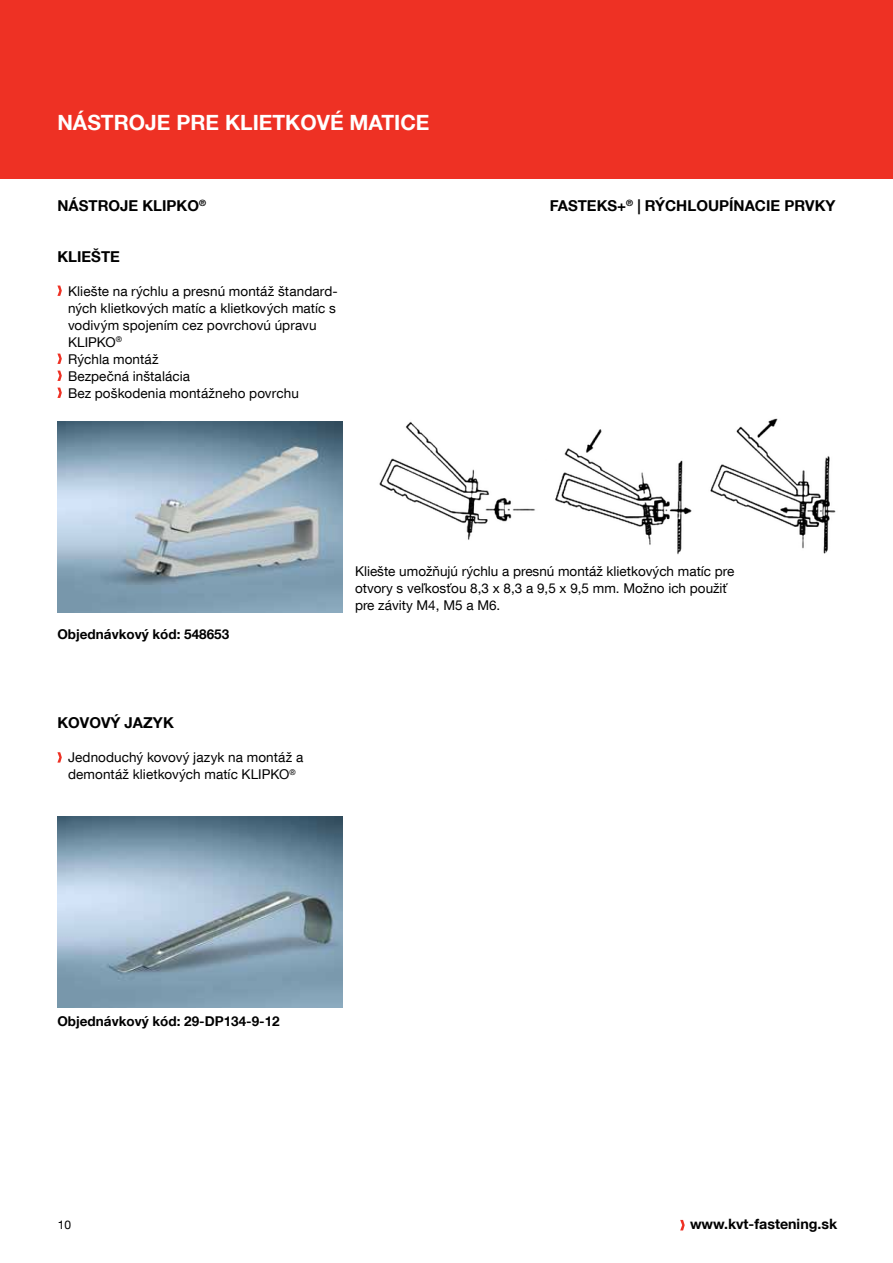
<style>
.page{position:relative;width:893px;height:1263px;background:#fff}
.page>*{position:absolute;margin:0;border:0;box-sizing:border-box;transform-origin:0 0}
.t1{font:700 21px "Helvetica Neue LT Com";color:#fff}
.t2{font:700 15px "Helvetica Neue LT Com";color:#000}
.t3{font:700 14.25px "Helvetica Neue LT Com";color:#000}
.t4{font:13.5px/17px "Helvetica Neue LT Com";letter-spacing:.005em;color:#000}
.t5{font:700 13.5px "Helvetica Neue LT Com";color:#000}
.t6{font:12px "Helvetica Neue LT Com";color:#000}
</style>
<div class="page">
<svg style="left:680px;top:1220px;width:5px;height:10px"></svg>
<div style="left:0;top:0;width:893px;height:179px;background:#ee3124"></div>
<svg style="left:57px;top:286px;width:5px;height:10px"></svg>
<svg style="left:57px;top:354px;width:5px;height:10px"></svg>
<svg style="left:57px;top:371px;width:5px;height:10px"></svg>
<svg style="left:57px;top:388px;width:5px;height:10px"></svg>
<svg style="left:57px;top:752px;width:5px;height:10px"></svg>
<img style="left:57px;top:421px;width:285px;height:191px">
<img style="left:57px;top:816px;width:285px;height:192px">
<img style="left:379px;top:418px;width:457px;height:137px">
<h1 class="t1" style="left:57px;top:109px;width:374px">NÁSTROJE PRE KLIETKOVÉ MATICE</h1>
<p class="t2" style="left:57px;top:196px;width:43px">NÁSTRO</p>
<p class="t2" style="left:120px;top:196px;width:87px">JE KLI PKO<sup>®</sup></p>
<p class="t2" style="left:57px;top:247px;width:54px">KLIEŠTE</p>
<p class="t4" style="left:68px;top:282px;width:271px">Kliešte na rýchlu a presnú montáž štandard&shy;ných klietkových matíc a klietkových matíc s vodivým spojením cez povrchovú úpravu<br>KLIPKO<sup>®<br></sup>Rýchla montáž<br>Bezpečná inštalácia<br>Bez poškodenia montážneho povrchu</p>
<p class="t2" style="left:550px;top:197px;width:287px">FASTEKS+<sup>®</sup> | RÝCHLOUPÍNACIE PRVKY</p>
<p class="t5" style="left:57px;top:626px;width:173px">Objednávkový kód: 548653</p>
<p class="t2" style="left:57px;top:713px;width:118px">KOVOVÝ JAZYK</p>
<p class="t4" style="left:68px;top:749px;width:237px">Jednoduchý kovový jazyk na montáž a demontáž klietkových matíc KLIPKO<sup>®</sup></p>
<p class="t4" style="left:355px;top:563px;width:381px">Kliešte umožňujú rýchlu a presnú montáž klietkových matíc pre otvory s veľkosťou 8,3 x 8,3 a 9,5 x 9,5 mm. Možno ich použiť pre závity M4, M5 a M6.</p>
<p class="t5" style="left:57px;top:1013px;width:224px">Objednávkový kód: 29-DP134-9-12</p>
<p class="t6" style="left:58px;top:1217px;width:15px">10</p>
<p class="t3" style="left:690px;top:1215px;width:149px">www.kvt-fastening.sk</p>
</div>
